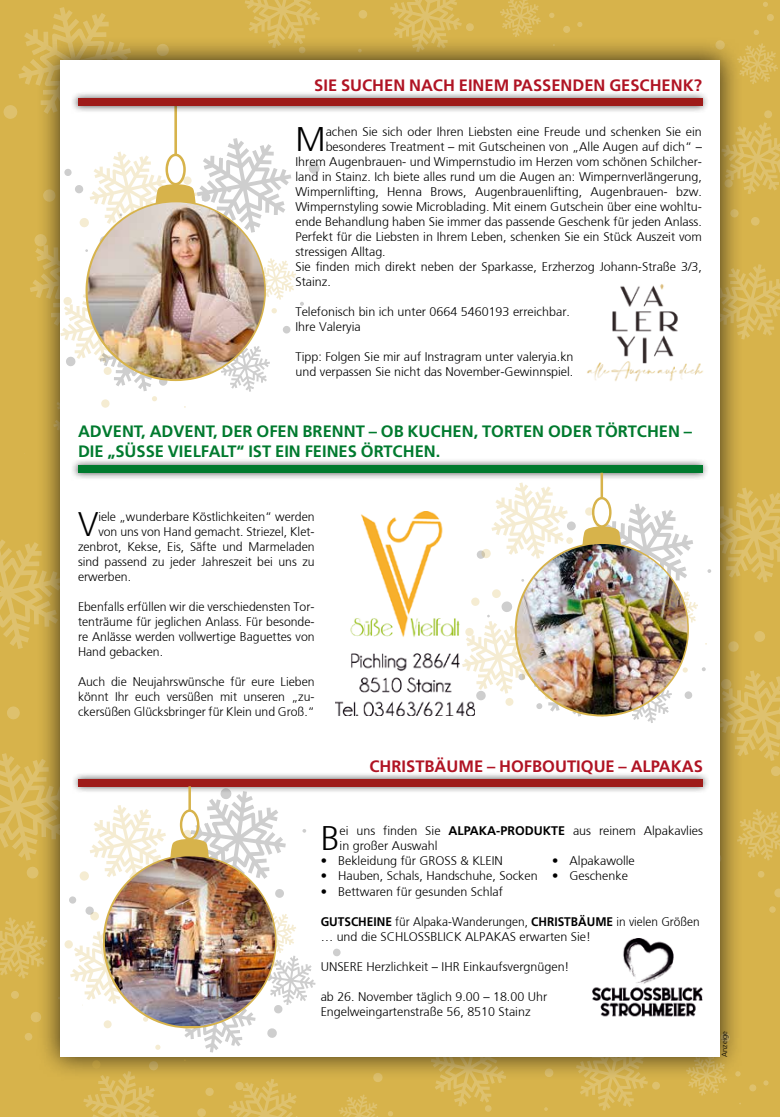
<style>
.page{position:relative;width:780px;height:1117px;background:#fff}
.page>*{position:absolute;margin:0;border:0;box-sizing:border-box;transform-origin:0 0}
.t1{font:300 34px "Frutiger";color:#000}
.t2{font:700 16.5px/19.8px "Frutiger EE";color:#007a2e}
.t3{font:700 16.5px "Frutiger EE";color:#b01424}
.t4{font:300 12.5px/15px "Frutiger";color:#000}
.t5{font:300 12.5px/15px "Frutiger";color:#000;scale:.95 1}
.t6{font:300 7.5px "Frutiger";color:#000}
.s1{font-family:"Frutiger EE";font-weight:700}
.s2{font-family:"DIN Condensed";font-weight:700}
</style>
<div class="page">
<div style="left:1px;top:0;width:779px;height:1116px;background:#d7b34b"></div>
<svg style="left:743px;top:809px;width:37px;height:51px"></svg>
<svg style="left:774px;top:888px;width:6px;height:9px"></svg>
<svg style="left:757px;top:870px;width:7px;height:7px"></svg>
<svg style="left:769px;top:905px;width:7px;height:7px"></svg>
<svg style="left:3px;top:7px;width:106px;height:112px"></svg>
<svg style="left:1px;top:540px;width:36px;height:108px"></svg>
<svg style="left:7px;top:706px;width:13px;height:13px"></svg>
<svg style="left:743px;top:264px;width:37px;height:75px"></svg>
<svg style="left:750px;top:217px;width:9px;height:9px"></svg>
<svg style="left:743px;top:122px;width:37px;height:72px"></svg>
<svg style="left:763px;top:110px;width:9px;height:8px"></svg>
<svg style="left:743px;top:43px;width:35px;height:41px"></svg>
<svg style="left:766px;top:14px;width:8px;height:7px"></svg>
<svg style="left:754px;top:30px;width:5px;height:5px"></svg>
<svg style="left:763px;top:2px;width:5px;height:5px"></svg>
<svg style="left:245px;top:0;width:75px;height:37px"></svg>
<div style="left:358px;top:10px;width:9px;height:9px;background:#dec16e;border-radius:4px"></div>
<svg style="left:390px;top:0;width:72px;height:37px"></svg>
<svg style="left:465px;top:23px;width:9px;height:8px"></svg>
<svg style="left:500px;top:0;width:41px;height:37px"></svg>
<div style="left:563px;top:26px;width:7px;height:7px;background:#dec16e;border-radius:3px"></div>
<svg style="left:549px;top:13px;width:5px;height:5px"></svg>
<svg style="left:577px;top:22px;width:5px;height:5px"></svg>
<div style="left:484px;top:1104px;width:8px;height:7px;background:#dec16e;border-radius:50%"></div>
<svg style="left:435px;top:1080px;width:67px;height:26px"></svg>
<svg style="left:580px;top:1080px;width:68px;height:30px"></svg>
<svg style="left:651px;top:1081px;width:9px;height:8px"></svg>
<svg style="left:688px;top:1080px;width:39px;height:15px"></svg>
<svg style="left:749px;top:1083px;width:7px;height:8px"></svg>
<svg style="left:763px;top:1080px;width:5px;height:5px"></svg>
<svg style="left:83px;top:1080px;width:75px;height:36px"></svg>
<svg style="left:197px;top:1107px;width:9px;height:9px"></svg>
<svg style="left:229px;top:1080px;width:68px;height:36px"></svg>
<div style="left:205px;top:1087px;width:9px;height:8px;background:#dec16e;border-radius:4px"></div>
<svg style="left:339px;top:1094px;width:38px;height:22px"></svg>
<svg style="left:388px;top:1111px;width:5px;height:5px"></svg>
<svg style="left:374px;top:1080px;width:8px;height:2px"></svg>
<div style="left:37px;top:37px;width:706px;height:1043px;background:#000;opacity:.75"></div>
<div style="left:60px;top:60px;width:659px;height:996px;background:#fff"></div>
<svg style="left:30px;top:138px;width:290px;height:316px"></svg>
<hr style="left:174px;top:103px;width:3px;height:52px;background:#d7b34b">
<img style="left:88px;top:202px;width:176px;height:177px;border-radius:88px">
<div style="left:70px;top:91px;width:639px;height:22px;background:#000;opacity:.75"></div>
<div style="left:78px;top:99px;width:624px;height:7px;background:#9e1b19"></div>
<div style="left:70px;top:458px;width:639px;height:22px;background:#000;opacity:.75"></div>
<div style="left:78px;top:465px;width:624px;height:7px;background:#007a2e"></div>
<img style="left:336px;top:511px;width:126px;height:204px">
<hr style="left:600px;top:472px;width:3px;height:26px;background:#d7b34b">
<img style="left:462px;top:482px;width:318px;height:294px">
<svg style="left:92px;top:1059px;width:9px;height:9px"></svg>
<svg style="left:333px;top:948px;width:8px;height:8px"></svg>
<svg style="left:338px;top:920px;width:4px;height:4px"></svg>
<div style="left:71px;top:771px;width:639px;height:22px;background:#000;opacity:.75"></div>
<div style="left:79px;top:779px;width:623px;height:7px;background:#9e1b19"></div>
<img style="left:592px;top:938px;width:110px;height:79px">
<svg style="left:1px;top:753px;width:314px;height:299px"></svg>
<hr style="left:188px;top:786px;width:3px;height:24px;background:#d7b34b">
<img style="left:105px;top:856px;width:170px;height:169px">
<img style="left:587px;top:284px;width:116px;height:98px">
<h2 class="t3" style="left:314px;top:75px;width:389px">SIE SUCHEN NACH EINEM PASSENDEN GESCHENK?</h2>
<h1 class="t1" style="left:295px;top:120px;width:32px">M</h1>
<p class="t4" style="left:325px;top:124px;width:378px">achen Sie sich oder Ihren Liebsten eine Freude und schenken Sie ein</p>
<p class="t4" style="left:325px;top:139px;width:378px">besonderes Treatment – mit Gutscheinen von „Alle Augen auf dich“ –</p>
<p class="t4" style="left:295px;top:154px;width:408px">Ihrem Augenbrauen- und Wimpernstudio im Herzen vom schönen Schilcher-</p>
<p class="t4" style="left:295px;top:169px;width:408px">land in Stainz. Ich biete alles rund um die Augen an: Wimpernverlängerung,</p>
<p class="t4" style="left:295px;top:184px;width:408px">Wimpernlifting, Henna Brows, Augenbrauenlifting, Augenbrauen- bzw.</p>
<p class="t4" style="left:295px;top:199px;width:408px">Wimpernstyling sowie Microblading. Mit einem Gutschein über eine wohltu-</p>
<p class="t4" style="left:295px;top:214px;width:408px">ende Behandlung haben Sie immer das passende Geschenk für jeden Anlass.</p>
<p class="t4" style="left:295px;top:229px;width:408px">Perfekt für die Liebsten in Ihrem Leben, schenken Sie ein Stück Auszeit vom</p>
<p class="t4" style="left:295px;top:244px;width:92px">stressigen Alltag.</p>
<p class="t4" style="left:295px;top:259px;width:408px">Sie finden mich direkt neben der Sparkasse, Erzherzog Johann-Straße 3/3,</p>
<p class="t4" style="left:295px;top:274px;width:37px">Stainz.</p>
<p class="t4" style="left:295px;top:304px;width:276px">Telefonisch bin ich unter 0664 5460193 erreichbar.<br>Ihre Valeryia</p>
<p class="t4" style="left:295px;top:349px;width:279px">Tipp: Folgen Sie mir auf Instragram unter valeryia.kn und verpassen Sie nicht das November-Gewinnspiel.</p>
<h2 class="t2" style="left:78px;top:421px;width:615px">ADVENT, ADVENT, DER OFEN BRENNT – OB KUCHEN, TORTEN ODER TÖRTCHEN –<br>DIE „SÜSSE VIELFALT“ IST EIN FEINES ÖRTCHEN.</h2>
<h1 class="t1" style="left:78px;top:505px;width:22px">V</h1>
<p class="t4" style="left:98px;top:509px;width:218px">iele „wunderbare Köstlichkeiten“ werden</p>
<p class="t4" style="left:98px;top:524px;width:218px">von uns von Hand gemacht. Striezel, Klet-</p>
<p class="t4" style="left:78px;top:539px;width:238px">zenbrot, Kekse, Eis, Säfte und Marmeladen</p>
<p class="t4" style="left:78px;top:554px;width:238px">sind passend zu jeder Jahreszeit bei uns zu</p>
<p class="t4" style="left:78px;top:569px;width:55px">erwerben.</p>
<p class="t4" style="left:78px;top:599px;width:238px;text-align:justify">Ebenfalls erfüllen wir die verschiedensten Tor&shy;tenträume für jeglichen Anlass. Für besonde&shy;re Anlässe werden vollwertige Baguettes von Hand gebacken.</p>
<p class="t4" style="left:78px;top:674px;width:238px;text-align:justify">Auch die Neujahrswünsche für eure Lieben könnt Ihr euch versüßen mit unseren „zu&shy;ckersüßen Glücksbringer für Klein und Groß.“</p>
<h2 class="t3" style="left:369px;top:756px;width:335px">CHRISTBÄUME – HOFBOUTIQUE – ALPAKAS</h2>
<h1 class="t1" style="left:320px;top:819px;width:20px">B</h1>
<p class="t4" style="left:339px;top:823px;width:365px">ei uns finden Sie <span class="s1">ALPAKA-PRODUKTE</span> aus reinem Alpakavlies in großer Auswahl</p>
<p class="t4" style="left:320px;top:853px;width:184px"><span class="s2">•</span> Bekleidung für GROSS &amp; KLEIN</p>
<p class="t4" style="left:552px;top:853px;width:84px"><span class="s2">•</span> Alpakawolle</p>
<p class="t4" style="left:320px;top:868px;width:309px"><span class="s2">•</span> Hauben, Schals, Handschuhe, Socken <span class="s2">•</span> Geschenke</p>
<p class="t4" style="left:320px;top:883px;width:184px"><span class="s2">•</span> Bettwaren für gesunden Schlaf</p>
<p class="t5" style="left:320px;top:913px;width:400px"><span class="s1">GUTSCHEINE</span> für Alpaka-Wanderungen, <span class="s1">CHRISTBÄUME</span> in vielen Größen … und die SCHLOSSBLICK ALPAKAS erwarten Sie!</p>
<p class="t4" style="left:320px;top:958px;width:250px">UNSERE Herzlichkeit – IHR Einkaufsvergnügen!</p>
<p class="t4" style="left:320px;top:988px;width:228px">ab 26. November täglich 9.00 – 18.00 Uhr<br>Engelweingartenstraße 56, 8510 Stainz</p>
<p class="t6" style="left:720px;top:1056px;width:27px;rotate:-90deg">Anzeige</p>
</div>
